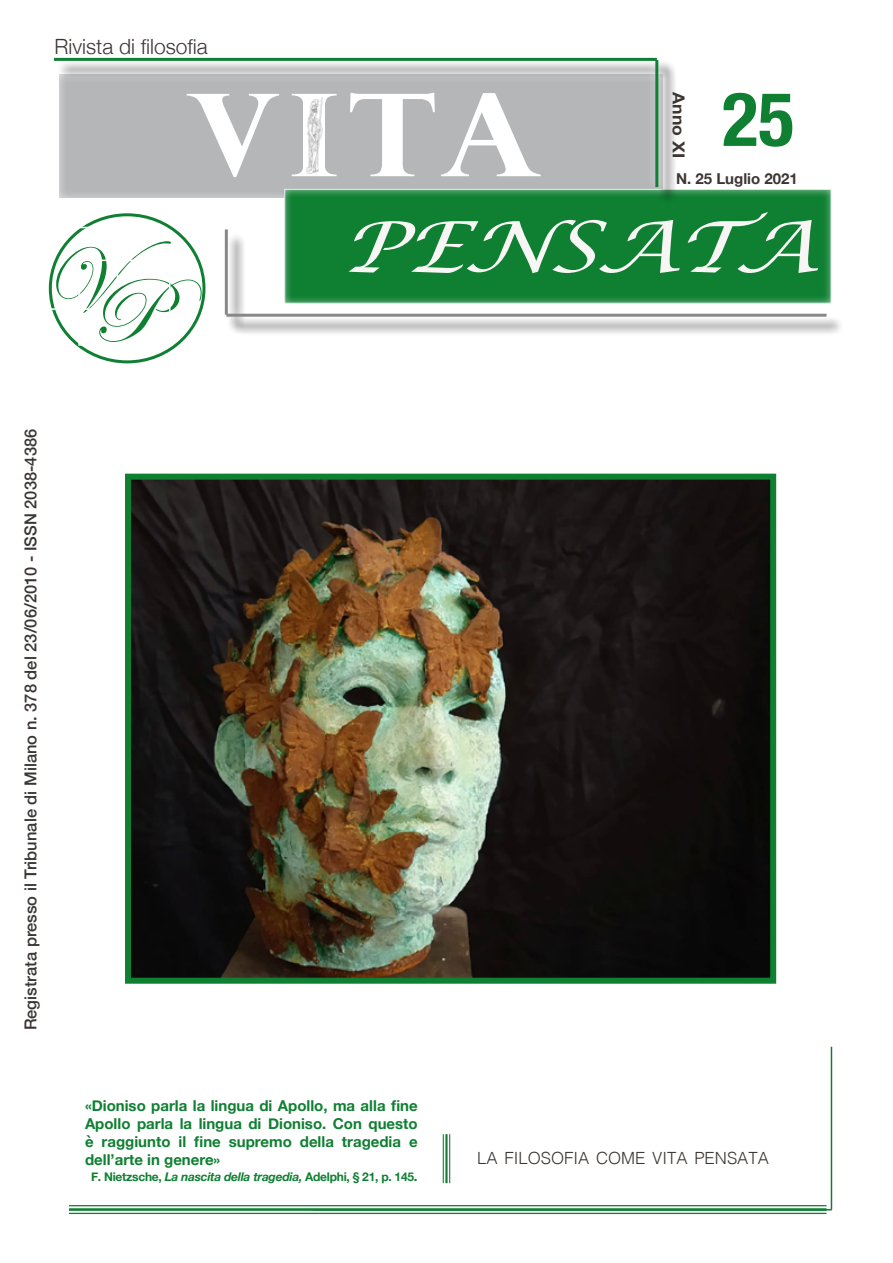
<style>
.page{position:relative;width:893px;height:1263px;background:#fff}
.page>*{position:absolute;margin:0;border:0;box-sizing:border-box;transform-origin:0 0}
.t1{font:700 114.45px "Perpetua Titling";color:#fff;scale:1.13 1}
.t2{font:93px "Edwardian Script ITC";color:#0f7f32;scale:.91 1}
.t3{font:700 condensed 75px "Helvetica Neue";color:#0f7f32}
.t4{font:italic 69.9px "Lucida Calligraphy";color:#f7f6f5;scale:1.17 1}
.t5{font:300 21px "Helvetica Neue";color:#3c3633}
.t6{font:300 16.8px "Helvetica";color:#3c3633}
.t7{font:500 16.5px "Helvetica Neue";color:#3c3633}
.t8{font:700 16.5px "Helvetica Neue";color:#3c3633;scale:1.07 1}
.t9{font:700 15px/18px "Helvetica Neue";color:#0f7f32;text-align:justify}
.t10{font:700 15px "Helvetica Neue";color:#3c3633}
.t11{font:700 12px "Helvetica Neue";letter-spacing:-.02em;color:#0f7f32}
.s1{font-style:italic}
.s2{font-size:13.5px}
</style>
<div class="page">
<hr style="left:313px;top:1209px;width:519px;height:1px;background:#0f7f32">
<hr style="left:831px;top:1047px;width:1px;height:162px;background:#0f7f32">
<div style="left:270px;top:179px;width:574px;height:126px;background:#fff;opacity:.75"></div>
<div style="left:57px;top:60px;width:621px;height:146px;background:#000;opacity:.75"></div>
<div style="left:44px;top:49px;width:624px;height:147px;background:#fff;opacity:.75"></div>
<hr style="left:54px;top:58px;width:603px;height:3px;background:#0f7f32">
<hr style="left:655px;top:60px;width:3px;height:127px;background:#0f7f32">
<div style="left:227px;top:231px;width:618px;height:105px;background:#000;opacity:.75"></div>
<div style="left:215px;top:220px;width:621px;height:106px;background:#fff;opacity:.75"></div>
<hr style="left:226px;top:314px;width:600px;height:3px;background:#888">
<hr style="left:225px;top:229px;width:3px;height:86px;background:#888">
<hr style="left:449px;top:1134px;width:1px;height:49px;background:#0f7f32">
<hr style="left:445px;top:1134px;width:3px;height:49px;background:#0f7f32">
<hr style="left:443px;top:1134px;width:1px;height:49px;background:#0f7f32">
<hr style="left:69px;top:1205px;width:757px;height:1px;background:#0f7f32">
<hr style="left:69px;top:1208px;width:757px;height:3px;background:#0f7f32">
<hr style="left:69px;top:1213px;width:757px;height:1px;background:#0f7f32">
<img style="left:303px;top:97px;width:22px;height:78px">
<div style="left:49px;top:213px;width:156px;height:150px;border:3px solid #0f7f32;border-radius:50%"></div>
<img style="left:132px;top:481px;width:637px;height:496px">
<div style="left:125px;top:474px;width:651px;height:510px;border:6px solid #0f7f32"></div>
<h3 class="t5" style="left:55px;top:29px;width:155px">Rivista di filosofia</h3>
<p class="t8" style="left:692px;top:92px;width:63px;rotate:90deg">Anno XI</p>
<h1 class="t1" style="left:185px;top:64px;width:318px">VITA</h1>
<h3 class="t3" style="left:722px;top:57px;width:73px">25</h3>
<p class="t10" style="left:676px;top:167px;width:123px">N. 25 Luglio 2021</p>
<h2 class="t2" style="left:43px;top:244px;width:142px">VP</h2>
<h3 class="t4" style="left:340px;top:205px;width:406px">PENSATA</h3>
<p class="t7" style="left:18px;top:1030px;width:603px;rotate:-90deg">Registrata presso il Tribunale di Milano n. 378 del 23/06/2010 - ISSN 2038-4386</p>
<p class="t9" style="left:85px;top:1097px;width:334px">«Dioniso parla la lingua di Apollo, ma alla fine Apollo parla la lingua di Dioniso. Con questo è raggiunto il fine supremo della tragedia e dell’arte in genere»</p>
<p class="t11" style="left:91px;top:1167px;width:328px">F. Nietzsche, <span class="s1">La nascita della tragedia,</span> Adelphi, § 21, p. 145<span class="s2">.</span></p>
<p class="t6" style="left:477px;top:1143px;width:293px">LA FILOSOFIA COME VITA PENSATA</p>
</div>
